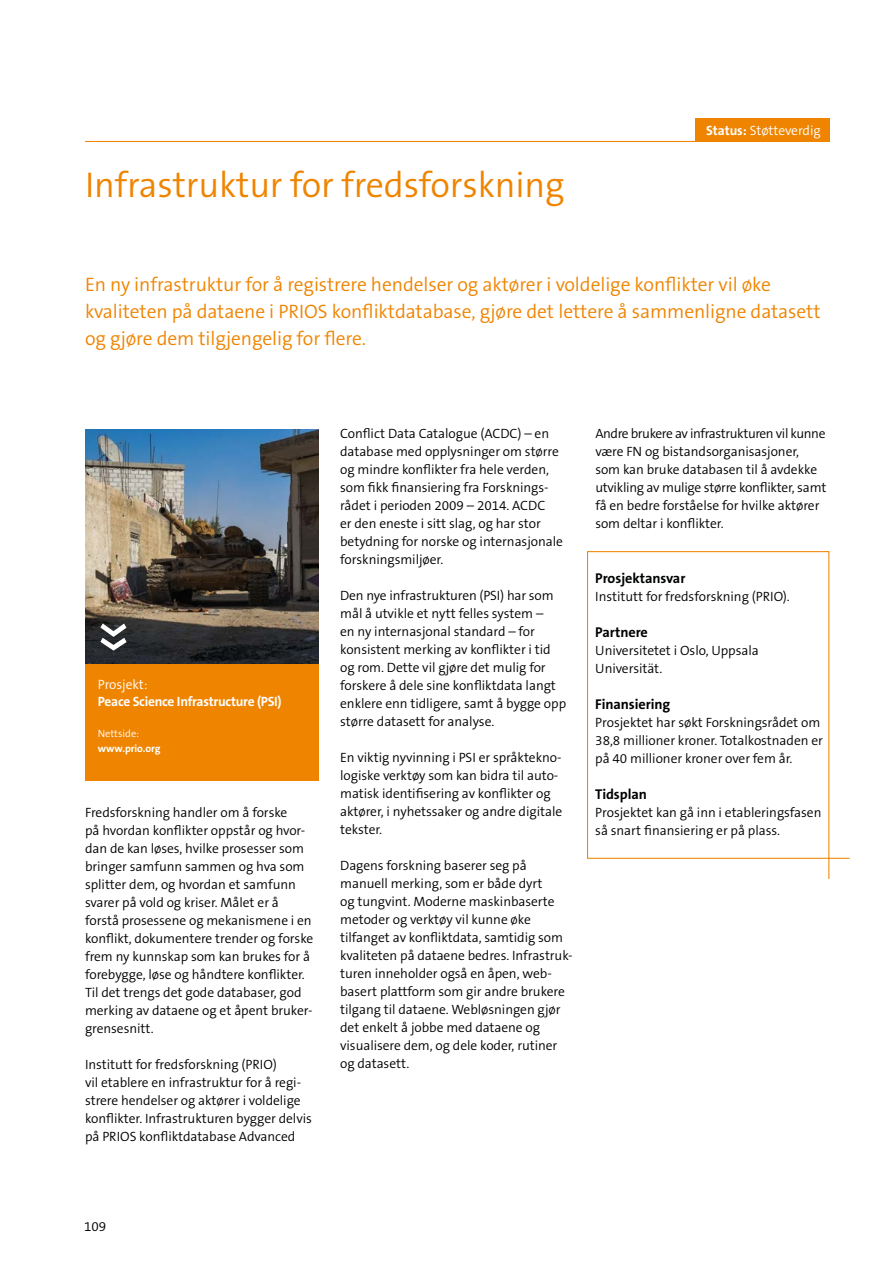
<style>
.page{position:relative;width:893px;height:1263px;background:#fff}
.page>*{position:absolute;margin:0;border:0;box-sizing:border-box;transform-origin:0 0}
.t1{font:300 36px "The Sans B4";letter-spacing:-.005em;color:#ef8400}
.t2{font:300 19.5px/27px "The Sans B4";letter-spacing:-.005em;color:#ef8400}
.t3{font:700 14.25px "The Sans B7";letter-spacing:-.005em;color:#000}
.t4{font:700 14.25px "The Sans B7";letter-spacing:-.005em;color:#010202}
.t5{font:300 13.5px/18px "The Sans B4";letter-spacing:-.005em;color:#000}
.t6{font:300 13.5px/18px "The Sans B4";letter-spacing:-.005em;color:#010202}
.t7{font:700 13.5px "The Sans B7";letter-spacing:-.02em;color:#fff}
.t8{font:300 13.5px "The Sans B4";letter-spacing:-.005em;color:#fff}
.t9{font:700 10.5px "The Sans B7";letter-spacing:-.005em;color:#fff}
.t10{font:300 10.5px "The Sans B4";letter-spacing:-.005em;color:#fff}
.s1{font-family:"The Sans B7";font-weight:700}
</style>
<div class="page">
<div style="left:587px;top:551px;width:242px;height:308px;border:1px solid #ef8400"></div>
<svg style="left:828px;top:858px;width:22px;height:21px"></svg>
<div style="left:695px;top:118px;width:134px;height:24px;background:#ef8400"></div>
<hr style="left:85px;top:141px;width:744px;height:1px;background:#ef8400">
<div style="left:85px;top:663px;width:234px;height:118px;background:#ef8400"></div>
<img style="left:85px;top:429px;width:234px;height:234px">
<svg style="left:100px;top:623px;width:27px;height:28px"></svg>
<h1 class="t1" style="left:85px;top:166px;width:481px">Infrastruktur for fredsforskning</h1>
<p class="t8" style="left:706px;top:123px;width:116px"><span class="s1">Status:</span> Støtteverdig</p>
<h2 class="t2" style="left:85px;top:272px;width:737px">En ny infrastruktur for å registrere hendelser og aktører i voldelige konflikter vil øke kvaliteten på dataene i PRIOS konfliktdatabase, gjøre det lettere å sammenligne datasett og gjøre dem tilgjengelig for flere.</h2>
<p class="t8" style="left:98px;top:677px;width:51px">Prosjekt:</p>
<p class="t7" style="left:98px;top:694px;width:185px">Peace Science Infrastructure (PSI)</p>
<p class="t10" style="left:98px;top:728px;width:43px">Nettside:</p>
<p class="t9" style="left:98px;top:742px;width:64px">www.prio.org</p>
<p class="t5" style="left:85px;top:803px;width:230px">Fredsforskning handler om å forske<br>på hvordan konflikter oppstår og hvor&shy;dan de kan løses, hvilke prosesser som bringer samfunn sammen og hva som splitter dem, og hvordan et samfunn svarer på vold og kriser. Målet er å forstå prosessene og mekanismene i en konflikt, dokumentere trender og forske frem ny kunnskap som kan brukes for å forebygge, løse og håndtere konflikter.<br>Til det trengs det gode databaser, god merking av dataene og et åpent bruker&shy;grensesnitt.</p>
<p class="t5" style="left:85px;top:1055px;width:228px">Institutt for fredsforskning (PRIO)<br>vil etablere en infrastruktur for å regi&shy;strere hendelser og aktører i voldelige konflikter. Infrastrukturen bygger delvis på PRIOS konfliktdatabase Advanced</p>
<p class="t5" style="left:340px;top:425px;width:224px">Conflict Data Catalogue (ACDC) – en database med opplysninger om større og mindre konflikter fra hele verden, som fikk finansiering fra Forsknings&shy;rådet i perioden 2009 – 2014. ACDC<br>er den eneste i sitt slag, og har stor betydning for norske og internasjonale forskningsmiljøer.</p>
<p class="t5" style="left:340px;top:587px;width:227px">Den nye infrastrukturen (PSI) har som mål å utvikle et nytt felles system –<br>en ny internasjonal standard – for konsistent merking av konflikter i tid og rom. Dette vil gjøre det mulig for forskere å dele sine konfliktdata langt enklere enn tidligere, samt å bygge opp større datasett for analyse.</p>
<p class="t5" style="left:340px;top:749px;width:224px">En viktig nyvinning i PSI er språktekno&shy;logiske verktøy som kan bidra til auto&shy;matisk identifisering av konflikter og aktører, i nyhetssaker og andre digitale tekster.</p>
<p class="t5" style="left:340px;top:857px;width:234px">Dagens forskning baserer seg på manuell merking, som er både dyrt<br>og tungvint. Moderne maskinbaserte metoder og verktøy vil kunne øke tilfanget av konfliktdata, samtidig som kvaliteten på dataene bedres. Infrastruk&shy;turen inneholder også en åpen, web&shy;basert plattform som gir andre brukere tilgang til dataene. Webløsningen gjør det enkelt å jobbe med dataene og visualisere dem, og dele koder, rutiner og datasett.</p>
<p class="t5" style="left:595px;top:425px;width:233px">Andre brukere av infrastrukturen vil kunne være FN og bistandsorganisasjoner, som kan bruke databasen til å avdekke utvikling av mulige større konflikter, samt få en bedre forståelse for hvilke aktører som deltar i konflikter.</p>
<p class="t4" style="left:595px;top:570px;width:92px">Prosjektansvar</p>
<p class="t5" style="left:595px;top:587px;width:196px">Institutt for fredsforskning (PRIO).</p>
<p class="t3" style="left:595px;top:624px;width:54px">Partnere</p>
<p class="t5" style="left:595px;top:641px;width:165px">Universitetet i Oslo, Uppsala<br>Universität.</p>
<p class="t3" style="left:595px;top:696px;width:77px">Finansiering</p>
<p class="t6" style="left:595px;top:713px;width:229px">Prosjektet har søkt Forskningsrådet om<br>38,8 millioner kroner. Totalkostnaden er på 40 millioner kroner over fem år.</p>
<p class="t3" style="left:595px;top:786px;width:53px">Tidsplan</p>
<p class="t5" style="left:595px;top:803px;width:228px">Prosjektet kan gå inn i etableringsfasen så snart finansiering er på plass.</p>
<p class="t5" style="left:84px;top:1217px;width:24px">109</p>
</div>
